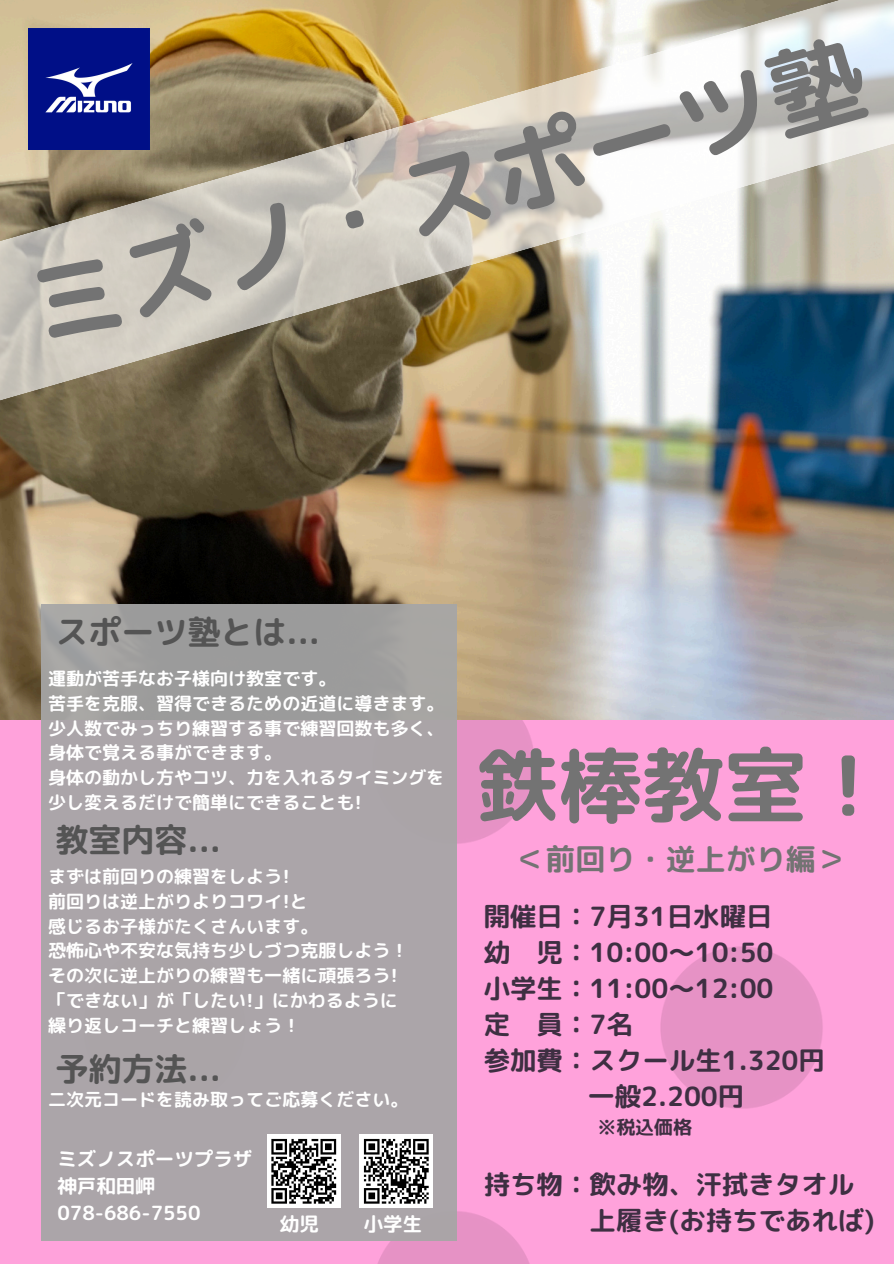
<style>
.page{position:relative;width:894px;height:1264px;background:#fff}
.page>*{position:absolute;margin:0;border:0;box-sizing:border-box;transform-origin:0 0}
.t1{font:96px "rounded mplus 1 p bold";color:#737373}
.t2{font:82.5px "rounded mplus 1 p bold";color:#737373}
.t3{font:33px "rounded mplus 1 p bold";color:#545454}
.t4{font:30px "rounded mplus 1 p bold";color:#737373}
.t5{font:26.4px/36px "rounded mplus 1 p bold";color:#3e2f42}
.t6{font:19.5px "rounded mplus 1 p bold";color:#fff}
.t7{font:18.9px "rounded mplus 1 p bold";color:#3e2f42}
.t8{font:18px "rounded mplus 1 p bold";color:#fff}
</style>
<div class="page">
<img style="left:0;top:719px;width:893px;height:544px">
<img style="left:0;top:406px;width:893px;height:313px">
<div style="left:41px;top:604px;width:415px;height:635px;background:#a6a6a6"></div>
<img style="left:0;top:0;width:893px;height:406px">
<img style="left:29px;top:29px;width:120px;height:120px">
<div style="left:267px;top:1134px;width:73px;height:74px;background:#fff"></div>
<svg style="left:271px;top:1138px;width:66px;height:66px"></svg>
<div style="left:359px;top:1134px;width:74px;height:74px;background:#fff"></div>
<svg style="left:363px;top:1138px;width:66px;height:66px"></svg>
<p class="t1" style="left:13px;top:246px;width:865px;rotate:-16deg">ミズノ・スポーツ塾</p>
<p class="t3" style="left:55px;top:608px;width:266px">スポーツ塾とは...</p>
<p class="t8" style="left:48px;top:665px;width:290px">運動が苦手なお子様向け教室です。</p>
<p class="t8" style="left:48px;top:690px;width:398px">苦手を克服、習得できるための近道に導きます。</p>
<p class="t8" style="left:48px;top:715px;width:398px">少人数でみっちり練習する事で練習回数も多く、</p>
<p class="t8" style="left:48px;top:740px;width:236px">身体で覚える事ができます。</p>
<p class="t8" style="left:48px;top:764px;width:398px">身体の動かし方やコツ、力を入れるタイミングを</p>
<p class="t8" style="left:48px;top:789px;width:315px">少し変えるだけで簡単にできることも!</p>
<h3 class="t3" style="left:55px;top:816px;width:167px">教室内容...</h3>
<p class="t8" style="left:48px;top:863px;width:243px">まずは前回りの練習をしよう!</p>
<p class="t8" style="left:48px;top:888px;width:261px">前回りは逆上がりよりコワイ!と</p>
<p class="t8" style="left:48px;top:913px;width:272px">感じるお子様がたくさんいます。</p>
<p class="t8" style="left:48px;top:938px;width:362px">恐怖心や不安な気持ち少しづつ克服しよう！</p>
<p class="t8" style="left:48px;top:962px;width:351px">その次に逆上がりの練習も一緒に頑張ろう!</p>
<p class="t8" style="left:48px;top:987px;width:351px">「できない」が「したい!」にかわるように</p>
<p class="t8" style="left:48px;top:1012px;width:254px">繰り返しコーチと練習しょう！</p>
<p class="t3" style="left:55px;top:1045px;width:167px">予約方法...</p>
<h3 class="t8" style="left:48px;top:1086px;width:362px">二次元コードを読み取ってご応募ください。</h3>
<p class="t6" style="left:57px;top:1144px;width:196px">ミズノスポーツプラザ</p>
<p class="t6" style="left:57px;top:1171px;width:99px">神戸和田岬</p>
<p class="t6" style="left:57px;top:1198px;width:145px">078-686-7550</p>
<p class="t6" style="left:280px;top:1210px;width:40px">幼児</p>
<p class="t6" style="left:363px;top:1210px;width:60px">小学生</p>
<h3 class="t2" style="left:476px;top:727px;width:414px">鉄棒教室！</h3>
<p class="t4" style="left:515px;top:838px;width:331px">＜前回り・逆上がり編＞</p>
<h2 class="t5" style="left:483px;top:898px;width:290px">開催日：7月31日水曜日</h2>
<h2 class="t5" style="left:483px;top:934px;width:291px">幼 児：10:00〜10:50</h2>
<h2 class="t5" style="left:483px;top:970px;width:291px">小学生：11:00～12:00</h2>
<h2 class="t5" style="left:483px;top:1006px;width:151px">定 員：7名</h2>
<h2 class="t5" style="left:483px;top:1042px;width:342px">参加費：スクール生1.320円</h2>
<h2 class="t5" style="left:588px;top:1078px;width:157px">一般2.200円</h2>
<h2 class="t7" style="left:597px;top:1113px;width:96px">※税込価格</h2>
<h3 class="t5" style="left:589px;top:1165px;width:287px;text-indent:-106px">持ち物：飲み物、汗拭きタオル上履き(お持ちであれば)</h3>
</div>
